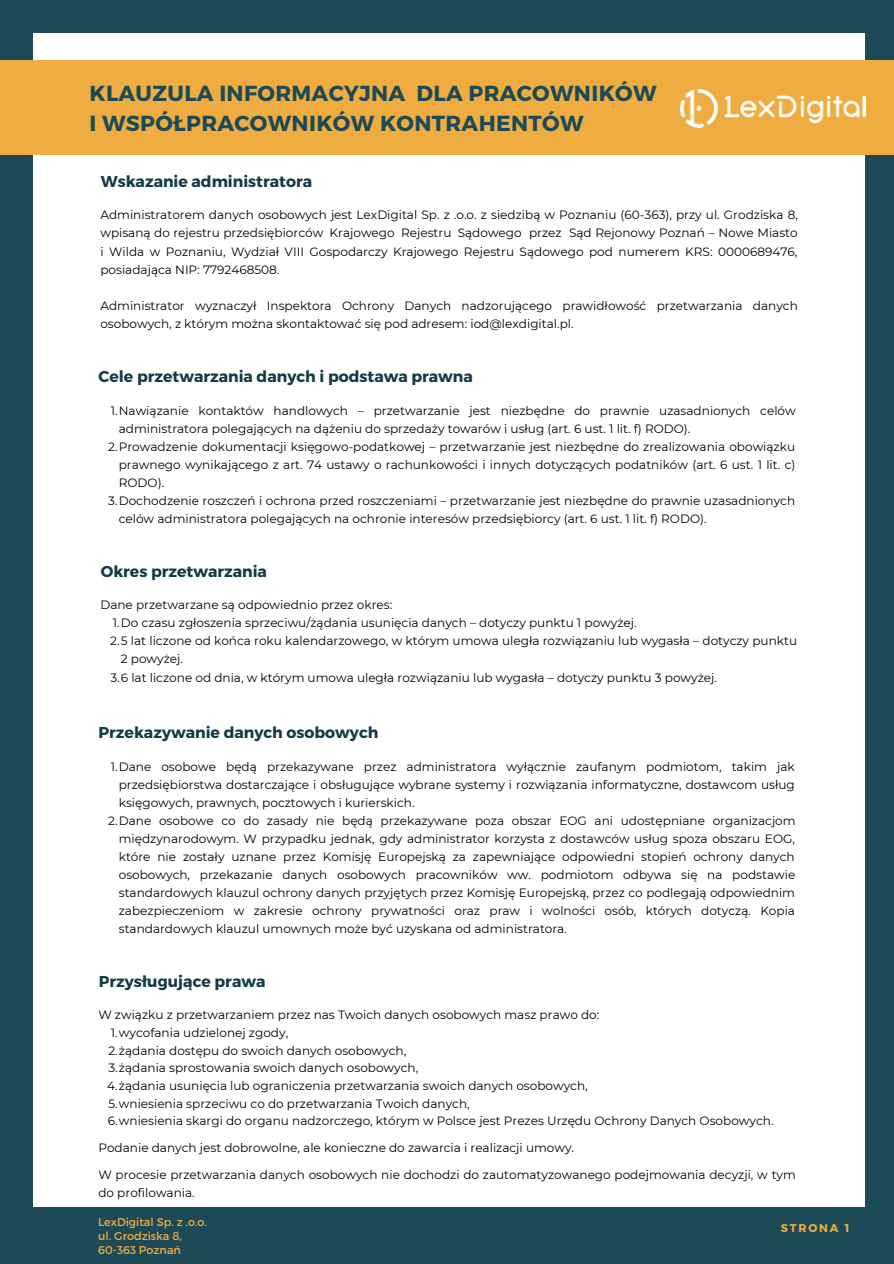
<style>
.page{position:relative;width:894px;height:1264px;background:#fff}
.page>*{position:absolute;margin:0;border:0;box-sizing:border-box;transform-origin:0 0}
.t1{font:700 21.75px "Montserrat";letter-spacing:.015em;color:#1c4a56}
.t2{font:700 15.6px "Montserrat";color:#133b45}
.t3{font:12px/18.1px "Montserrat";color:#000}
.t4{font:11.25px "Montserrat";color:#efac41}
.t5{font:700 11.25px "Montserrat";letter-spacing:.16em;color:#efac41}
</style>
<div class="page">
<div style="left:0;top:0;width:893px;height:1263px;background:#1c4a56"></div>
<div style="left:34px;top:33px;width:830px;height:1198px;background:#fff"></div>
<div style="left:0;top:60px;width:893px;height:94px;background:#efac41"></div>
<img style="left:680px;top:89px;width:184px;height:39px">
<div style="left:0;top:1207px;width:893px;height:56px;background:#1c4a56"></div>
<p class="t1" style="left:89px;top:79px;width:568px">KLAUZULA INFORMACYJNA DLA PRACOWNIKÓW</p>
<p class="t1" style="left:89px;top:110px;width:495px">I WSPÓŁPRACOWNIKÓW KONTRAHENTÓW</p>
<p class="t2" style="left:101px;top:171px;width:213px">Wskazanie administratora</p>
<p class="t3" style="left:100px;top:206px;width:698px;text-align:justify">Administratorem danych osobowych jest LexDigital Sp. z .o.o. z siedzibą w Poznaniu (60-363), przy ul. Grodziska 8, wpisaną do rejestru przedsiębiorców Krajowego Rejestru Sądowego przez Sąd Rejonowy Poznań – Nowe Miasto i Wilda w Poznaniu, Wydział VIII Gospodarczy Krajowego Rejestru Sądowego pod numerem KRS: 0000689476, posiadająca NIP: 7792468508.</p>
<p class="t3" style="left:100px;top:296px;width:698px">Administrator wyznaczył Inspektora Ochrony Danych nadzorującego prawidłowość przetwarzania danych osobowych, z którym można skontaktować się pod adresem: iod@lexdigital.pl.</p>
<p class="t2" style="left:99px;top:366px;width:375px">Cele przetwarzania danych i podstawa prawna</p>
<p class="t3" style="left:119px;top:401px;width:678px;text-indent:-8px">1.Nawiązanie kontaktów handlowych – przetwarzanie jest niezbędne do prawnie uzasadnionych celów administratora polegających na dążeniu do sprzedaży towarów i usług (art. 6 ust. 1 lit. f) RODO).</p>
<p class="t3" style="left:119px;top:437px;width:678px;text-align:justify;text-indent:-11px">2.Prowadzenie dokumentacji księgowo-podatkowej – przetwarzanie jest niezbędne do zrealizowania obowiązku prawnego wynikającego z art. 74 ustawy o rachunkowości i innych dotyczących podatników (art. 6 ust. 1 lit. c)<br>RODO).</p>
<p class="t3" style="left:119px;top:492px;width:677px;text-indent:-11px">3.Dochodzenie roszczeń i ochrona przed roszczeniami – przetwarzanie jest niezbędne do prawnie uzasadnionych celów administratora polegających na ochronie interesów przedsiębiorcy (art. 6 ust. 1 lit. f) RODO).</p>
<p class="t2" style="left:101px;top:561px;width:168px">Okres przetwarzania</p>
<p class="t3" style="left:100px;top:596px;width:293px">Dane przetwarzane są odpowiednio przez okres:</p>
<p class="t3" style="left:113px;top:614px;width:525px">1.Do czasu zgłoszenia sprzeciwu/żądania usunięcia danych – dotyczy punktu 1 powyżej.</p>
<p class="t3" style="left:121px;top:632px;width:677px;text-indent:-11px">2.5 lat liczone od końca roku kalendarzowego, w którym umowa uległa rozwiązaniu lub wygasła – dotyczy punktu<br>2 powyżej.</p>
<p class="t3" style="left:110px;top:668px;width:608px">3.6 lat liczone od dnia, w którym umowa uległa rozwiązaniu lub wygasła – dotyczy punktu 3 powyżej.</p>
<p class="t2" style="left:99px;top:722px;width:281px">Przekazywanie danych osobowych</p>
<p class="t3" style="left:119px;top:757px;width:677px;text-align:justify;text-indent:-8px">1.Dane osobowe będą przekazywane przez administratora wyłącznie zaufanym podmiotom, takim jak przedsiębiorstwa dostarczające i obsługujące wybrane systemy i rozwiązania informatyczne, dostawcom usług księgowych, prawnych, pocztowych i kurierskich.</p>
<p class="t3" style="left:119px;top:811px;width:678px;text-align:justify;text-indent:-11px">2.Dane osobowe co do zasady nie będą przekazywane poza obszar EOG ani udostępniane organizacjom międzynarodowym. W przypadku jednak, gdy administrator korzysta z dostawców usług spoza obszaru EOG, które nie zostały uznane przez Komisję Europejską za zapewniające odpowiedni stopień ochrony danych osobowych, przekazanie danych osobowych pracowników ww. podmiotom odbywa się na podstawie standardowych klauzul ochrony danych przyjętych przez Komisję Europejską, przez co podlegają odpowiednim zabezpieczeniom w zakresie ochrony prywatności oraz praw i wolności osób, których dotyczą. Kopia standardowych klauzul umownych może być uzyskana od administratora.</p>
<p class="t2" style="left:99px;top:971px;width:168px">Przysługujące prawa</p>
<p class="t3" style="left:98px;top:1006px;width:502px">W związku z przetwarzaniem przez nas Twoich danych osobowych masz prawo do:</p>
<p class="t3" style="left:111px;top:1023px;width:179px">1.wycofania udzielonej zgody,</p>
<p class="t3" style="left:108px;top:1041px;width:299px">2.żądania dostępu do swoich danych osobowych,</p>
<p class="t3" style="left:108px;top:1059px;width:311px">3.żądania sprostowania swoich danych osobowych,</p>
<p class="t3" style="left:107px;top:1076px;width:482px">4.żądania usunięcia lub ograniczenia przetwarzania swoich danych osobowych,</p>
<p class="t3" style="left:108px;top:1094px;width:363px">5.wniesienia sprzeciwu co do przetwarzania Twoich danych,</p>
<p class="t3" style="left:108px;top:1111px;width:667px">6.wniesienia skargi do organu nadzorczego, którym w Polsce jest Prezes Urzędu Ochrony Danych Osobowych.</p>
<p class="t3" style="left:98px;top:1138px;width:477px">Podanie danych jest dobrowolne, ale konieczne do zawarcia i realizacji umowy.</p>
<p class="t3" style="left:98px;top:1165px;width:698px;line-height:17.7px">W procesie przetwarzania danych osobowych nie dochodzi do zautomatyzowanego podejmowania decyzji, w tym do profilowania.</p>
<p class="t4" style="left:98px;top:1214px;width:110px">LexDigital Sp. z .o.o.</p>
<p class="t4" style="left:98px;top:1228px;width:85px">ul. Grodziska 8,</p>
<p class="t4" style="left:98px;top:1242px;width:84px">60-363 Poznań</p>
<p class="t5" style="left:780px;top:1220px;width:70px">STRONA 1</p>
</div>
